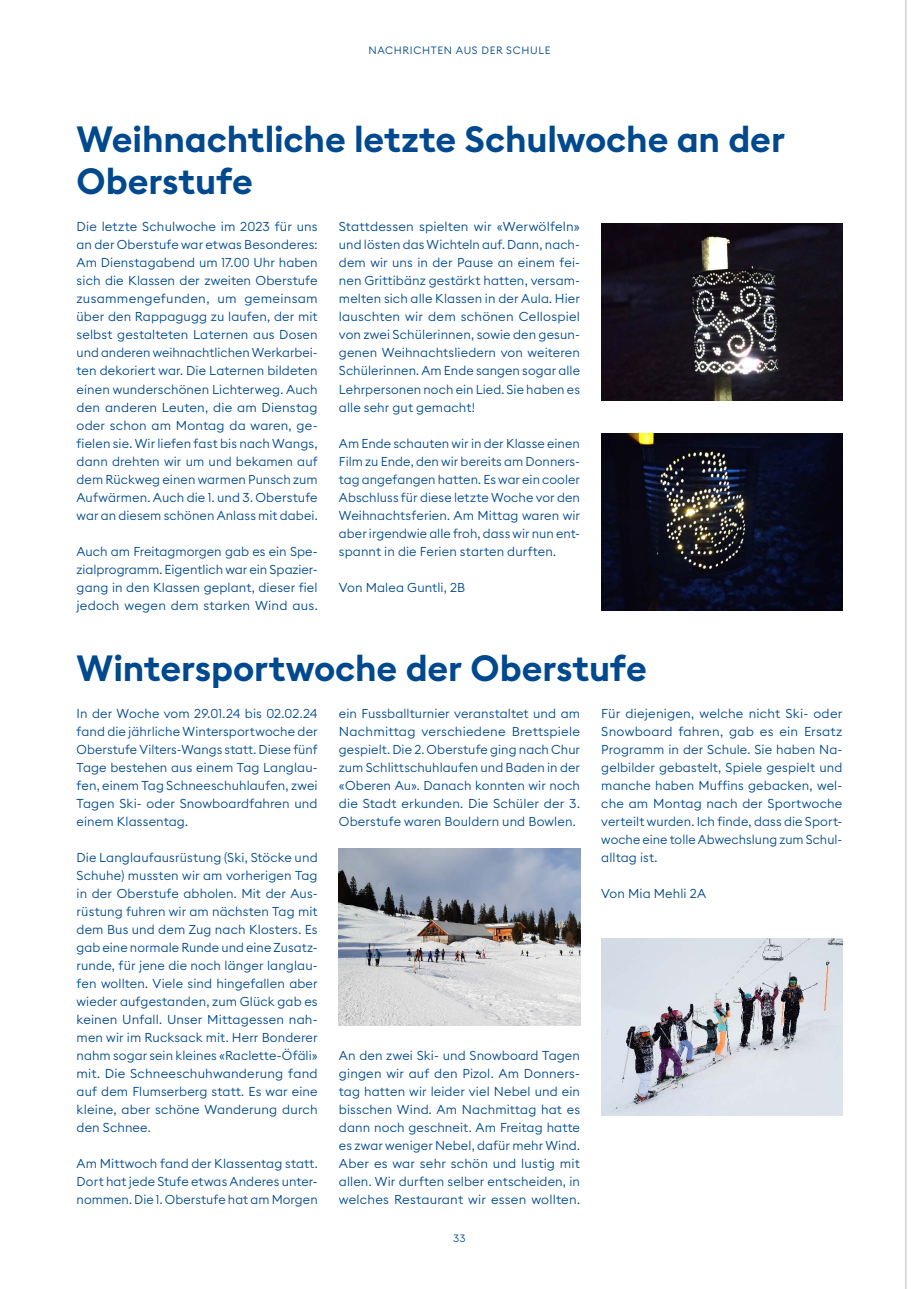
<style>
.page{position:relative;width:919px;height:1289px;background:#fff}
.page>*{position:absolute;margin:0;border:0;box-sizing:border-box;transform-origin:0 0}
.H1_-_blau{font:600 36px/42px "Euclid Square";letter-spacing:-.005em;color:#01498e}
.Grundtext_3-spaltig{font:300 12.75px/18px "Euclid Square";letter-spacing:.01em;color:#01498e;text-align:justify}
.Rubrik{font:300 10.5px "Euclid Square";letter-spacing:.065em;color:#01498e}
</style>
<div class="page">
<hr style="left:905px;top:0;width:1px;height:1288px;background:#bcbdc0">
<img style="left:601px;top:223px;width:241px;height:177px">
<img style="left:601px;top:433px;width:241px;height:177px">
<img style="left:339px;top:848px;width:241px;height:177px">
<img style="left:601px;top:938px;width:241px;height:177px">
<p class="Rubrik" style="left:368px;top:44px;width:184px">NACHRICHTEN AUS DER SCHULE</p>
<p class="H1_-_blau" style="left:77px;top:119px;width:709px">Weihnachtliche letzte Schulwoche an der<br>Oberstufe</p>
<p class="Grundtext_3-spaltig" style="left:77px;top:218px;width:242px">Die letzte Schulwoche im 2023 für uns an der Oberstufe war etwas Besonderes:<br>Am Dienstagabend um 17.00 Uhr haben sich die Klassen der zweiten Oberstufe zusammengefunden, um gemeinsam über den Rappagugg zu laufen, der mit selbst gestalteten Laternen aus Dosen und anderen weihnachtlichen Werkarbei&shy;ten dekoriert war. Die Laternen bildeten einen wunderschönen Lichterweg. Auch den anderen Leuten, die am Dienstag oder schon am Montag da waren, ge&shy;fielen sie. Wir liefen fast bis nach Wangs, dann drehten wir um und bekamen auf dem Rückweg einen warmen Punsch zum Aufwärmen. Auch die 1. und 3. Oberstufe war an diesem schönen Anlass mit dabei.</p>
<p class="Grundtext_3-spaltig" style="left:77px;top:542px;width:242px">Auch am Freitagmorgen gab es ein Spe&shy;zialprogramm. Eigentlich war ein Spazier&shy;gang in den Klassen geplant, dieser fiel jedoch wegen dem starken Wind aus.</p>
<p class="Grundtext_3-spaltig" style="left:339px;top:218px;width:242px">Stattdessen spielten wir «Werwölfeln» und lösten das Wichteln auf. Dann, nach&shy;dem wir uns in der Pause an einem fei&shy;nen Grittibänz gestärkt hatten, versam&shy;melten sich alle Klassen in der Aula. Hier lauschten wir dem schönen Cellospiel von zwei Schülerinnen, sowie den gesun&shy;genen Weihnachtsliedern von weiteren Schülerinnen. Am Ende sangen sogar alle Lehrpersonen noch ein Lied. Sie haben es alle sehr gut gemacht!</p>
<p class="Grundtext_3-spaltig" style="left:339px;top:434px;width:242px">Am Ende schauten wir in der Klasse einen Film zu Ende, den wir bereits am Donners&shy;tag angefangen hatten. Es war ein cooler Abschluss für diese letzte Woche vor den Weihnachtsferien. Am Mittag waren wir aber irgendwie alle froh, dass wir nun ent&shy;spannt in die Ferien starten durften.</p>
<p class="Grundtext_3-spaltig" style="left:339px;top:578px;width:128px">Von Malea Guntli, 2B</p>
<p class="H1_-_blau" style="left:77px;top:647px;width:571px">Wintersportwoche der Oberstufe</p>
<p class="Grundtext_3-spaltig" style="left:77px;top:704px;width:242px">In der Woche vom 29.01.24 bis 02.02.24 fand die jährliche Wintersportwoche der Oberstufe Vilters-Wangs statt. Diese fünf Tage bestehen aus einem Tag Langlau&shy;fen, einem Tag Schneeschuhlaufen, zwei Tagen Ski- oder Snowboardfahren und einem Klassentag.</p>
<p class="Grundtext_3-spaltig" style="left:77px;top:848px;width:242px">Die Langlaufausrüstung (Ski, Stöcke und Schuhe) mussten wir am vorherigen Tag in der Oberstufe abholen. Mit der Aus&shy;rüstung fuhren wir am nächsten Tag mit dem Bus und dem Zug nach Klosters. Es gab eine normale Runde und eine Zusatz&shy;runde, für jene die noch länger langlau&shy;fen wollten. Viele sind hingefallen aber wieder aufgestanden, zum Glück gab es keinen Unfall. Unser Mittagessen nah&shy;men wir im Rucksack mit. Herr Bonderer nahm sogar sein kleines «Raclette-Öfäli» mit. Die Schneeschuhwanderung fand auf dem Flumserberg statt. Es war eine kleine, aber schöne Wanderung durch den Schnee.</p>
<p class="Grundtext_3-spaltig" style="left:77px;top:1154px;width:242px">Am Mittwoch fand der Klassentag statt.<br>Dort hat jede Stufe etwas Anderes unter&shy;nommen. Die 1. Oberstufe hat am Morgen</p>
<p class="Grundtext_3-spaltig" style="left:339px;top:704px;width:242px">ein Fussballturnier veranstaltet und am Nachmittag verschiedene Brettspiele gespielt. Die 2. Oberstufe ging nach Chur zum Schlittschuhlaufen und Baden in der «Oberen Au». Danach konnten wir noch die Stadt erkunden. Die Schüler der 3.<br>Oberstufe waren Bouldern und Bowlen.</p>
<p class="Grundtext_3-spaltig" style="left:339px;top:1046px;width:242px">An den zwei Ski- und Snowboard Tagen gingen wir auf den Pizol. Am Donners&shy;tag hatten wir leider viel Nebel und ein bisschen Wind. Am Nachmittag hat es dann noch geschneit. Am Freitag hatte es zwar weniger Nebel, dafür mehr Wind.<br>Aber es war sehr schön und lustig mit allen. Wir durften selber entscheiden, in welches Restaurant wir essen wollten.</p>
<p class="Rubrik" style="left:453px;top:1231px;width:14px">33</p>
<p class="Grundtext_3-spaltig" style="left:601px;top:704px;width:242px">Für diejenigen, welche nicht Ski- oder Snowboard fahren, gab es ein Ersatz Programm in der Schule. Sie haben Na&shy;gelbilder gebastelt, Spiele gespielt und manche haben Muffins gebacken, wel&shy;che am Montag nach der Sportwoche verteilt wurden. Ich finde, dass die Sport&shy;woche eine tolle Abwechslung zum Schul&shy;alltag ist.</p>
<p class="Grundtext_3-spaltig" style="left:601px;top:884px;width:106px">Von Mia Mehli 2A</p>
</div>
